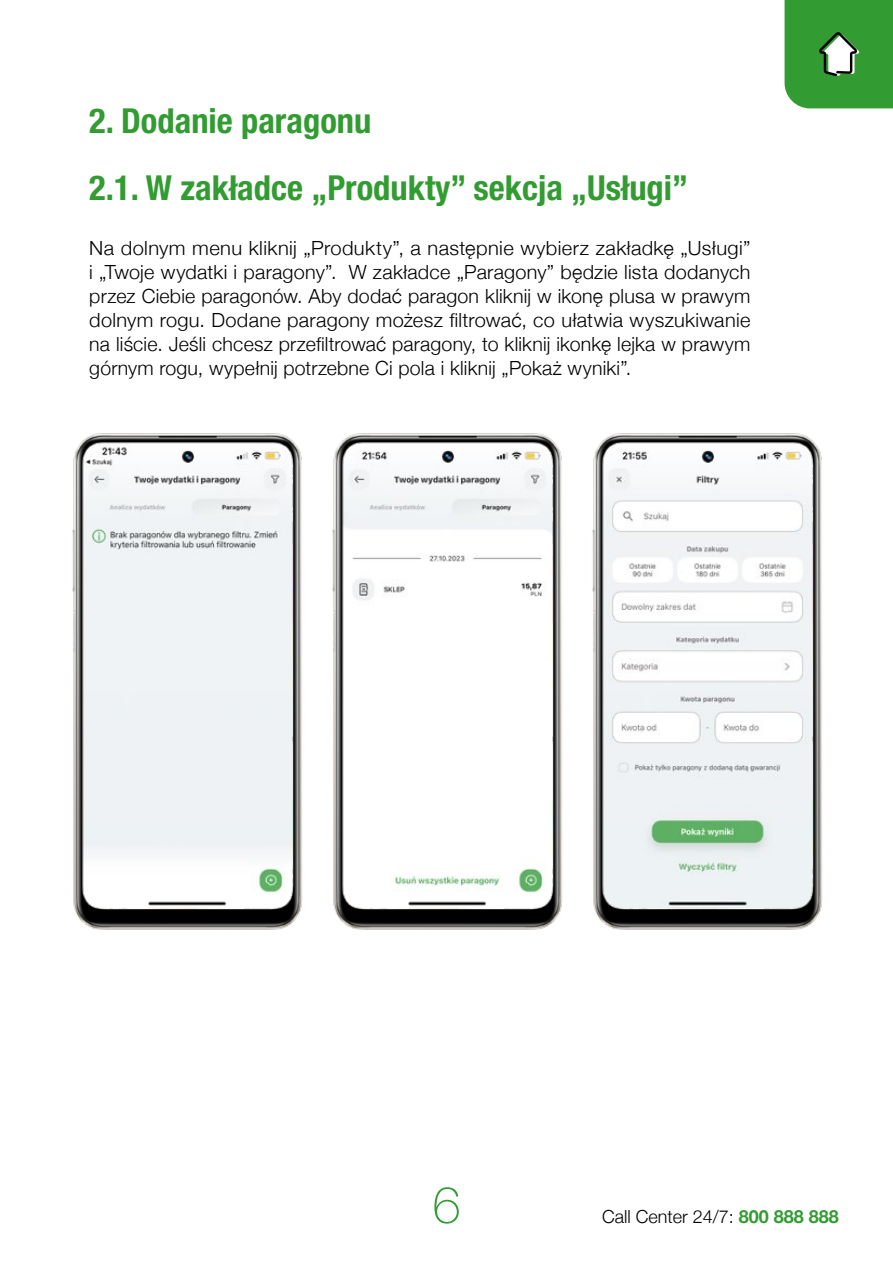
<style>
.page{position:relative;width:893px;height:1263px;background:#fff}
.page>*{position:absolute;margin:0;border:0;box-sizing:border-box;transform-origin:0 0}
.t1{font:100 51px "Helvetica Neue";color:#329c32}
.t2{font:700 condensed 34.5px/66.9px "Helvetica Neue LT Pro";color:#329c32}
.t3{font:300 19.5px/24px "Helvetica Neue";letter-spacing:.01em;color:#000;text-align:justify}
.t4{font:300 18px "Helvetica Neue";color:#000}
.s1{font-weight:700;color:#329c32}
</style>
<div class="page">
<svg style="left:784px;top:0;width:109px;height:108px;background:#419f41"></svg>
<img style="left:72px;top:433px;width:231px;height:497px">
<img style="left:332px;top:433px;width:231px;height:497px">
<img style="left:592px;top:433px;width:231px;height:497px">
<h2 class="t2" style="left:89px;top:87px;width:600px">2. Dodanie paragonu<br>2.1. W zakładce „Produkty” sekcja „Usługi”</h2>
<p class="t3" style="left:89px;top:234px;width:663px">Na dolnym menu kliknij „Produkty”, a następnie wybierz zakładkę „Usługi” i „Twoje wydatki i paragony”. W zakładce „Paragony” będzie lista dodanych przez Ciebie paragonów. Aby dodać paragon kliknij w ikonę plusa w prawym dolnym rogu. Dodane paragony możesz filtrować, co ułatwia wyszukiwanie na liście. Jeśli chcesz przefiltrować paragony, to kliknij ikonkę lejka w prawym górnym rogu, wypełnij potrzebne Ci pola i kliknij „Pokaż wyniki”.</p>
<h1 class="t1" style="left:432px;top:1166px;width:30px">6</h1>
<p class="t4" style="left:602px;top:1202px;width:238px">Call Center 24/7: <span class="s1">800 888 888</span></p>
</div>
